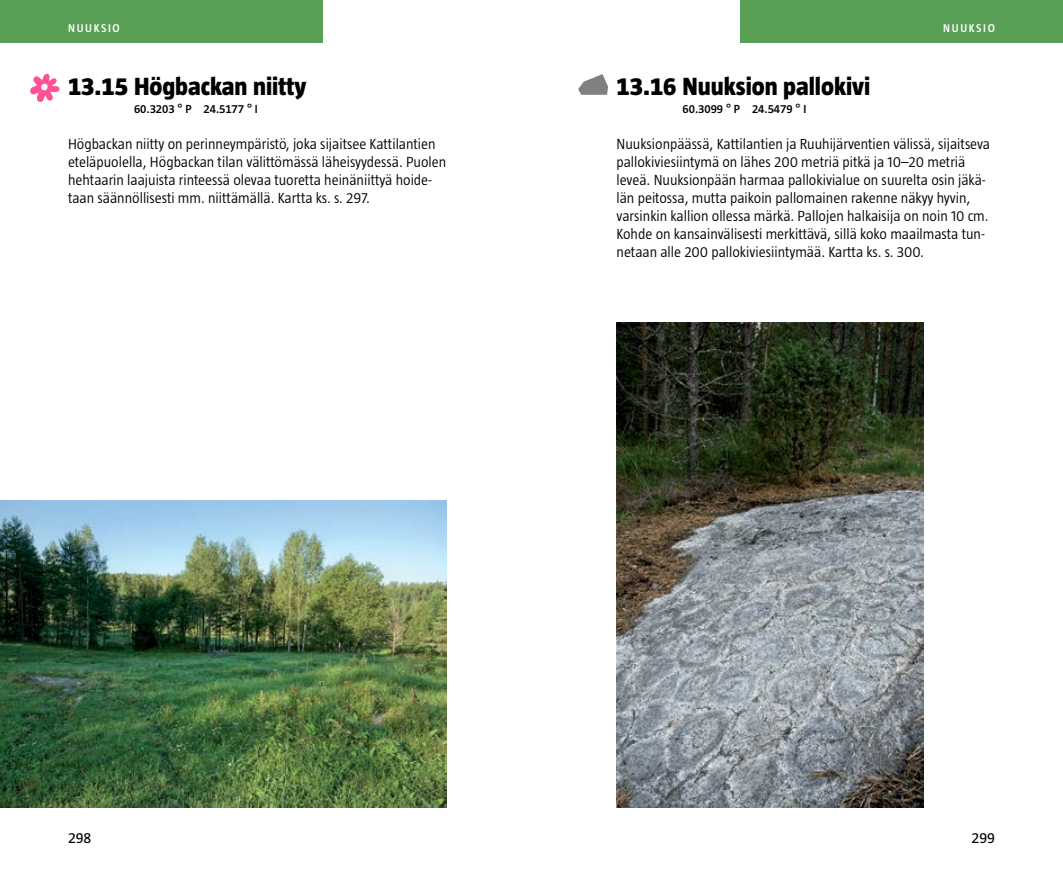
<style>
.page{position:relative;width:1063px;height:893px;background:#fff}
.page>*{position:absolute;margin:0;border:0;box-sizing:border-box;transform-origin:0 0}
.t1{font:800 25.5px "Taz";color:#000}
.t2{font:300 15px/18px "Taz";color:#000}
.t3{font:15px "Taz";color:#000}
.t4{font:600 12px "Taz";color:#000}
.t5{font:600 11.55px "Taz";letter-spacing:.145em;color:#fff}
</style>
<div class="page">
<div style="left:0;top:0;width:323px;height:43px;background:#59a056"></div>
<div style="left:740px;top:0;width:323px;height:43px;background:#59a056"></div>
<svg style="left:30px;top:74px;width:30px;height:28px"></svg>
<svg style="left:578px;top:74px;width:30px;height:21px"></svg>
<img style="left:0;top:500px;width:446px;height:308px">
<img style="left:617px;top:322px;width:307px;height:486px">
<p class="t5" style="left:68px;top:22px;width:53px">NUUKSIO</p>
<p class="t5" style="left:943px;top:22px;width:53px">NUUKSIO</p>
<h1 class="t1" style="left:68px;top:72px;width:240px">13.15 Högbackan niitty</h1>
<p class="t4" style="left:134px;top:102px;width:125px">60.3203 ° P 24.5177 ° I</p>
<p class="t2" style="left:68px;top:135px;width:380px">Högbackan niitty on perinneympäristö, joka sijaitsee Kattilantien eteläpuolella, Högbackan tilan välittömässä läheisyydessä. Puolen hehtaarin laajuista rinteessä olevaa tuoretta heinäniittyä hoide&shy;taan säännöllisesti mm. niittämällä. Kartta ks. s. 297.</p>
<h1 class="t1" style="left:617px;top:72px;width:255px">13.16 Nuuksion pallokivi</h1>
<p class="t4" style="left:683px;top:102px;width:125px">60.3099 ° P 24.5479 ° I</p>
<p class="t2" style="left:617px;top:135px;width:375px">Nuuksionpäässä, Kattilantien ja Ruuhijärventien välissä, sijaitseva pallokiviesiintymä on lähes 200 metriä pitkä ja 10–20 metriä leveä. Nuuksionpään harmaa pallokivialue on suurelta osin jäkä&shy;län peitossa, mutta paikoin pallomainen rakenne näkyy hyvin, varsinkin kallion ollessa märkä. Pallojen halkaisija on noin 10 cm.<br>Kohde on kansainvälisesti merkittävä, sillä koko maailmasta tun&shy;netaan alle 200 pallokiviesiintymää. Kartta ks. s. 300.</p>
<p class="t3" style="left:68px;top:830px;width:25px">298</p>
<p class="t3" style="left:972px;top:830px;width:25px">299</p>
</div>
